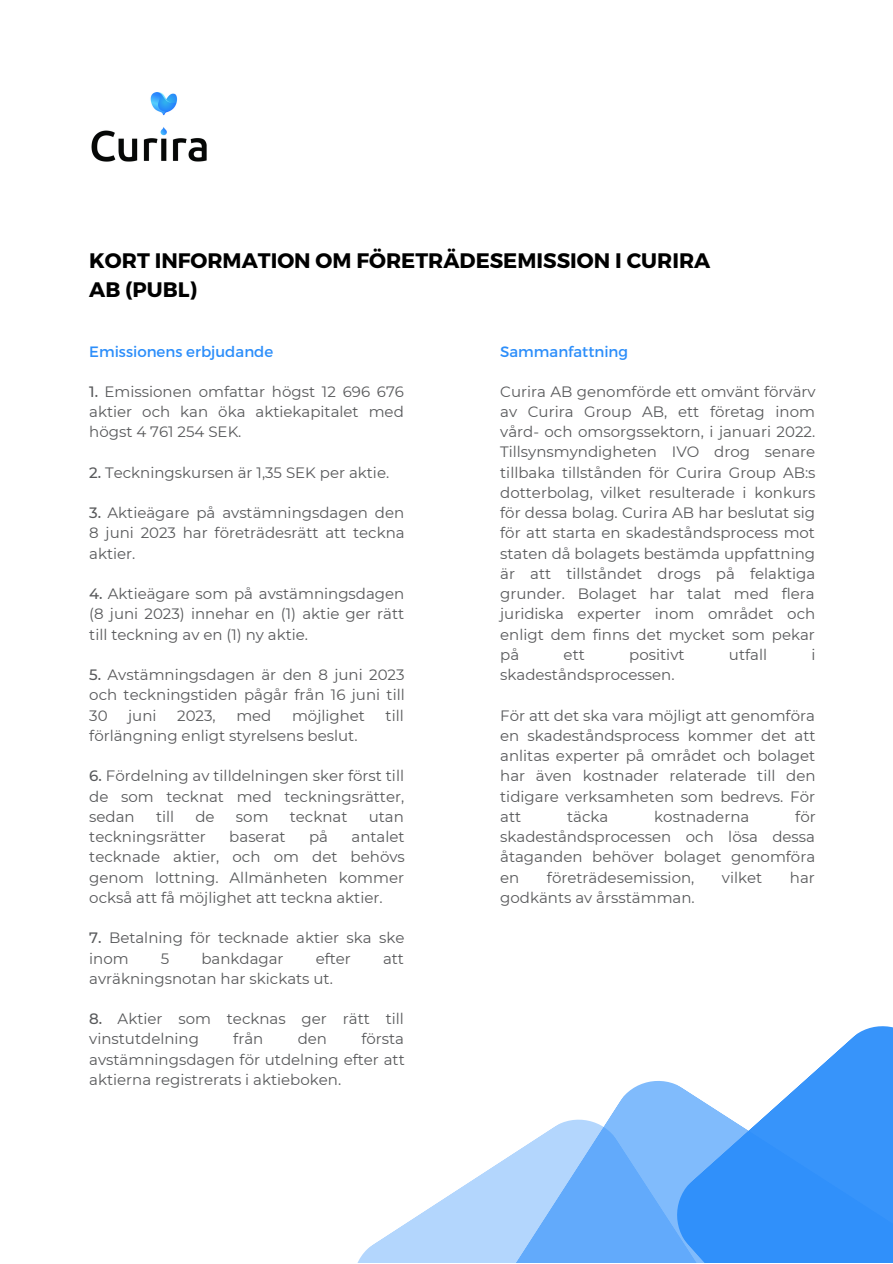
<style>
.page{position:relative;width:893px;height:1264px;background:#fff}
.page>*{position:absolute;margin:0;border:0;box-sizing:border-box;transform-origin:0 0}
.t1{font:700 21px/29.2px "Montserrat";color:#000}
.t2{font:15px/20.2px "Montserrat";color:#58595b;text-align:justify}
.t3{font:15px "Montserrat";color:#2c8efa}
.s1{font-weight:500}
</style>
<div class="page">
<svg style="left:812px;top:1026px;width:80px;height:48px;fill:#3794fa"></svg>
<svg style="left:358px;top:1169px;width:131px;height:93px;fill:#b3d6fd"></svg>
<svg style="left:489px;top:1074px;width:403px;height:188px"></svg>
<img style="left:91px;top:92px;width:116px;height:70px">
<p class="t1" style="left:89px;top:245px;width:622px">KORT INFORMATION OM FÖRETRÄDESEMISSION I CURIRA<br>AB (PUBL)</p>
<p class="t3" style="left:89px;top:342px;width:185px">Emissionens erbjudande</p>
<p class="t2" style="left:89px;top:381px;width:316px"><span class="s1">1.</span> Emissionen omfattar högst 12 696 676 aktier och kan öka aktiekapitalet med högst 4 761 254 SEK.</p>
<p class="t2" style="left:89px;top:462px;width:301px"><span class="s1">2.</span> Teckningskursen är 1,35 SEK per aktie.</p>
<p class="t2" style="left:89px;top:502px;width:317px"><span class="s1">3.</span> Aktieägare på avstämningsdagen den 8 juni 2023 har företrädesrätt att teckna aktier.</p>
<p class="t2" style="left:89px;top:583px;width:316px"><span class="s1">4.</span> Aktieägare som på avstämningsdagen (8 juni 2023) innehar en (1) aktie ger rätt till teckning av en (1) ny aktie.</p>
<p class="t2" style="left:89px;top:664px;width:317px"><span class="s1">5.</span> Avstämningsdagen är den 8 juni 2023 och teckningstiden pågår från 16 juni till 30</p>
<p class="t2" style="left:128px;top:705px;width:30px">juni</p>
<p class="t2" style="left:177px;top:705px;width:40px">2023,</p>
<p class="t2" style="left:236px;top:705px;width:37px">med</p>
<p class="t2" style="left:292px;top:705px;width:75px">möjlighet</p>
<p class="t2" style="left:385px;top:705px;width:20px">till</p>
<p class="t2" style="left:89px;top:725px;width:270px">förlängning enligt styrelsens beslut.</p>
<p class="t2" style="left:89px;top:765px;width:316px"><span class="s1">6.</span> Fördelning av tilldelningen sker först till de som tecknat med teckningsrätter, sedan</p>
<p class="t2" style="left:156px;top:806px;width:20px">till</p>
<p class="t2" style="left:195px;top:806px;width:21px">de</p>
<p class="t2" style="left:236px;top:806px;width:34px">som</p>
<p class="t2" style="left:290px;top:806px;width:59px">tecknat</p>
<p class="t2" style="left:369px;top:806px;width:37px">utan</p>
<p class="t2" style="left:89px;top:826px;width:118px">teckningsrätter</p>
<p class="t2" style="left:229px;top:826px;width:58px">baserat</p>
<p class="t2" style="left:309px;top:826px;width:20px">på</p>
<p class="t2" style="left:89px;top:826px;width:317px;text-indent:262px">antalet tecknade aktier, och om det behövs genom lottning. Allmänheten kommer också att få möjlighet att teckna aktier.</p>
<p class="t2" style="left:89px;top:927px;width:316px"><span class="s1">7.</span> Betalning för tecknade aktier ska ske inom</p>
<p class="t2" style="left:161px;top:948px;width:10px">5</p>
<p class="t2" style="left:201px;top:948px;width:84px">bankdagar</p>
<p class="t2" style="left:316px;top:948px;width:37px">efter</p>
<p class="t2" style="left:383px;top:948px;width:23px">att</p>
<p class="t2" style="left:89px;top:968px;width:245px">avräkningsnotan har skickats ut.</p>
<p class="t2" style="left:89px;top:1008px;width:316px"><span class="s1">8.</span> Aktier som tecknas ger rätt till vinstutdelning</p>
<p class="t2" style="left:233px;top:1028px;width:32px">från</p>
<p class="t2" style="left:298px;top:1028px;width:31px">den</p>
<p class="t2" style="left:89px;top:1028px;width:317px;text-indent:272px">första avstämningsdagen för utdelning efter att aktierna registrerats i aktieboken.</p>
<p class="t3" style="left:500px;top:342px;width:129px">Sammanfattning</p>
<p class="t2" style="left:500px;top:381px;width:317px">Curira AB genomförde ett omvänt förvärv av Curira Group AB, ett företag inom vård- och omsorgssektorn, i januari 2022.<br>Tillsynsmyndigheten IVO drog senare tillbaka tillstånden för Curira Group AB:s dotterbolag, vilket resulterade i konkurs för dessa bolag. Curira AB har beslutat sig för att starta en skadeståndsprocess mot staten då bolagets bestämda uppfattning är att tillståndet drogs på felaktiga grunder. Bolaget har talat med flera juridiska experter inom området och enligt dem finns det mycket som pekar på</p>
<p class="t2" style="left:563px;top:644px;width:23px">ett</p>
<p class="t2" style="left:629px;top:644px;width:57px">positivt</p>
<p class="t2" style="left:729px;top:644px;width:40px">utfall</p>
<p class="t2" style="left:811px;top:644px;width:6px">i</p>
<p class="t2" style="left:500px;top:664px;width:176px">skadeståndsprocessen.</p>
<p class="t2" style="left:500px;top:705px;width:317px">För att det ska vara möjligt att genomföra en skadeståndsprocess kommer det att anlitas experter på området och bolaget har även kostnader relaterade till den tidigare verksamheten som bedrevs. För att</p>
<p class="t2" style="left:500px;top:806px;width:317px;text-indent:295px">för skadeståndsprocessen och lösa dessa åtaganden behöver bolaget genomföra en</p>
<p class="t2" style="left:567px;top:806px;width:43px">täcka</p>
<p class="t2" style="left:654px;top:806px;width:96px">kostnaderna</p>
<p class="t2" style="left:547px;top:867px;width:149px">företrädesemission,</p>
<p class="t2" style="left:722px;top:867px;width:42px">vilket</p>
<p class="t2" style="left:789px;top:867px;width:26px">har</p>
<p class="t2" style="left:500px;top:887px;width:196px">godkänts av årsstämman.</p>
</div>
